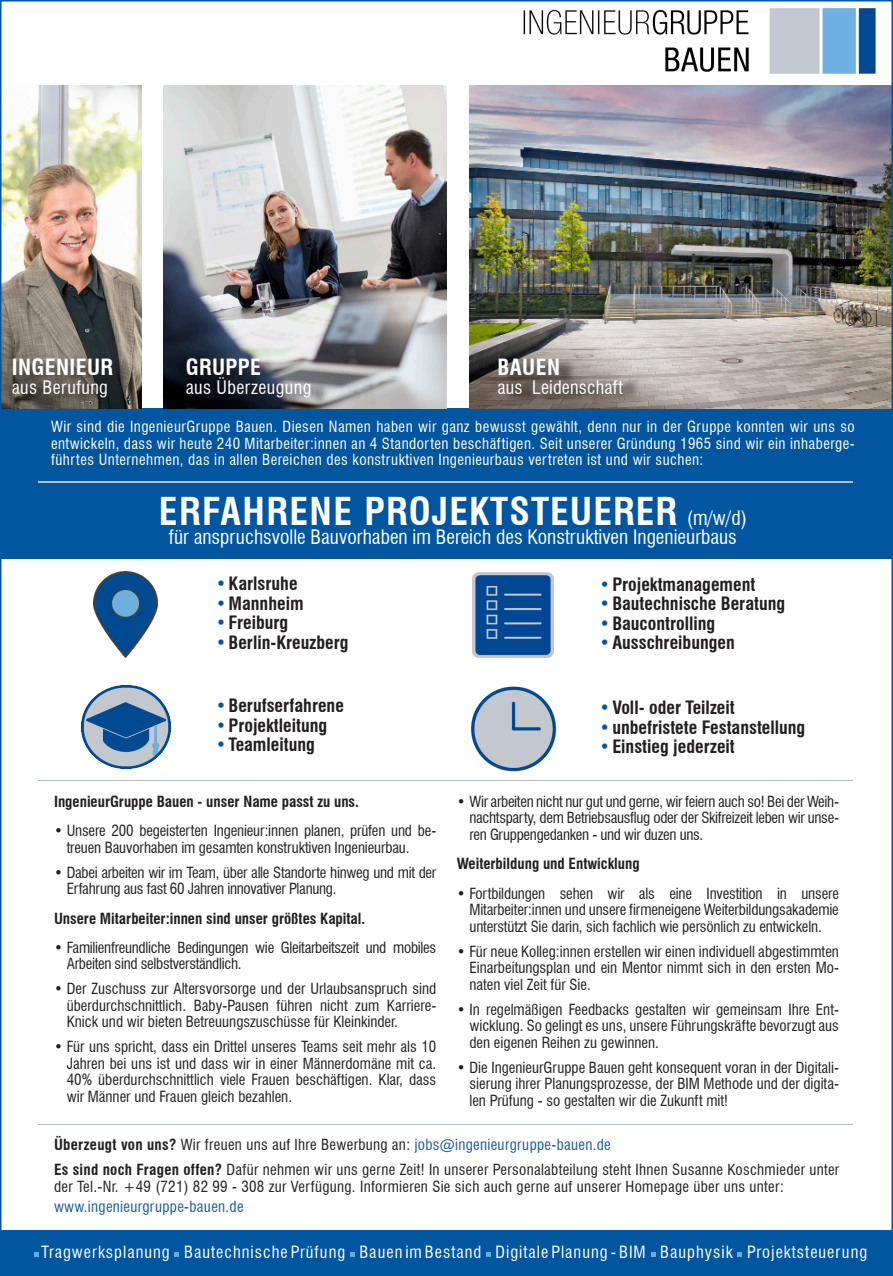
<style>
.page{position:relative;width:893px;height:1276px;background:#fff}
.page>*{position:absolute;margin:0;border:0;box-sizing:border-box;transform-origin:0 0}
.t1{font:700 condensed 37.5px "Swiss 721 BT";letter-spacing:.03em;color:#fff}
.t2{font:700 condensed 21.9px "Swiss 721 BT";letter-spacing:.02em;color:#fff}
.t3{font:condensed 19.5px "Swiss 721 BT";color:#fff}
.t4{font:condensed 18.15px "Swiss 721 BT";letter-spacing:.02em;color:#fff}
.t5{font:700 condensed 18px "Swiss 721 BT";color:#231f20}
.t6{font:condensed 16.5px "Swiss 721 BT";letter-spacing:.06em;color:#fff}
.t7{font:condensed 15px/16.5px "Swiss 721 BT";color:#231f20;text-align:justify}
.t8{font:condensed 15px/16.5px "Swiss 721 BT";letter-spacing:.03em;color:#fff;text-align:justify}
.t9{font:condensed 15px/16.5px "Swiss 721 BT";letter-spacing:.02em;color:#231f20}
.t10{font:condensed 15px/16.5px "Swiss 721 BT";letter-spacing:-.02em;color:#231f20}
.t11{font:700 condensed 15px "Swiss 721 BT";color:#231f20}
.t12{font:condensed 15px "Swiss 721 BT";letter-spacing:.02em;color:#175d9e}
.s1{font-weight:400;font-size:19.5px}
.s2{color:#01569f}
.s3{font-weight:700}
.s4{color:#175d9e}
</style>
<div class="page">
<div style="left:0;top:1230px;width:893px;height:46px;background:#01569f"></div>
<img style="left:523px;top:8px;width:353px;height:66px">
<div style="left:0;top:408px;width:893px;height:150px;background:#01569f"></div>
<svg style="left:34px;top:1252px;width:4px;height:4px"></svg>
<svg style="left:175px;top:1252px;width:4px;height:4px"></svg>
<svg style="left:350px;top:1252px;width:4px;height:4px"></svg>
<svg style="left:486px;top:1252px;width:5px;height:4px"></svg>
<svg style="left:651px;top:1252px;width:4px;height:4px"></svg>
<svg style="left:738px;top:1252px;width:4px;height:4px"></svg>
<img style="left:3px;top:86px;width:139px;height:322px">
<img style="left:164px;top:86px;width:282px;height:322px">
<img style="left:470px;top:86px;width:420px;height:322px">
<div style="left:17px;top:357px;width:113px;height:30px;background:#231f20;opacity:.75"></div>
<svg style="left:18px;top:377px;width:107px;height:29px;background:#484641"></svg>
<div style="left:191px;top:357px;width:86px;height:30px;background:#231f20;opacity:.75"></div>
<svg style="left:192px;top:373px;width:136px;height:33px;background:#3c3e47"></svg>
<div style="left:503px;top:358px;width:73px;height:29px;background:#231f20;opacity:.75"></div>
<svg style="left:504px;top:377px;width:136px;height:26px;background:#756c66"></svg>
<hr style="left:38px;top:481px;width:815px;height:1px;background:#b8bfc9">
<hr style="left:38px;top:1124px;width:815px;height:1px;background:#b8bfc9">
<hr style="left:38px;top:780px;width:815px;height:1px;background:#b8bfc9">
<img style="left:472px;top:572px;width:82px;height:86px">
<img style="left:471px;top:686px;width:85px;height:86px">
<img style="left:81px;top:685px;width:90px;height:84px">
<img style="left:94px;top:571px;width:63px;height:87px">
<p class="t2" style="left:12px;top:354px;width:103px">INGENIEUR</p>
<p class="t4" style="left:12px;top:377px;width:98px">aus Berufung</p>
<p class="t2" style="left:186px;top:354px;width:77px">GRUPPE</p>
<p class="t4" style="left:186px;top:377px;width:127px">aus Überzeugung</p>
<p class="t2" style="left:497px;top:354px;width:64px">BAUEN</p>
<p class="t4" style="left:497px;top:377px;width:127px">aus Leidenschaft</p>
<p class="t8" style="left:51px;top:418px;width:805px">Wir sind die IngenieurGruppe Bauen. Diesen Namen haben wir ganz bewusst gewählt, denn nur in der Gruppe konnten wir uns so entwickeln, dass wir heute 240 Mitarbeiter:innen an 4 Standorten beschäftigen. Seit unserer Gründung 1965 sind wir ein inhaberge&shy;führtes Unternehmen, das in allen Bereichen des konstruktiven Ingenieurbaus vertreten ist und wir suchen:</p>
<p class="t1" style="left:159px;top:488px;width:589px">ERFAHRENE PROJEKTSTEUERER <span class="s1">(m/w/d)</span></p>
<p class="t3" style="left:169px;top:525px;width:569px">für anspruchsvolle Bauvorhaben im Bereich des Konstruktiven Ingenieurbaus</p>
<p class="t5" style="left:216px;top:573px;width:83px"><span class="s2">•</span>Karlsruhe</p>
<p class="t5" style="left:216px;top:592px;width:89px"><span class="s2">•</span>Mannheim</p>
<p class="t5" style="left:216px;top:612px;width:74px"><span class="s2">•</span>Freiburg</p>
<p class="t5" style="left:216px;top:631px;width:134px"><span class="s2">•</span>Berlin-Kreuzberg</p>
<p class="t5" style="left:216px;top:695px;width:130px"><span class="s2">•</span>Berufserfahrene</p>
<p class="t5" style="left:216px;top:714px;width:113px"><span class="s2">•</span>Projektleitung</p>
<p class="t5" style="left:216px;top:734px;width:101px"><span class="s2">•</span>Teamleitung</p>
<p class="t5" style="left:600px;top:573px;width:157px"><span class="s2">•</span>Projektmanagement</p>
<p class="t5" style="left:600px;top:593px;width:187px"><span class="s2">•</span>Bautechnische Beratung</p>
<p class="t5" style="left:600px;top:612px;width:117px"><span class="s2">•</span>Baucontrolling</p>
<p class="t5" style="left:600px;top:632px;width:137px"><span class="s2">•</span>Ausschreibungen</p>
<p class="t5" style="left:600px;top:696px;width:137px"><span class="s2">•</span>Voll- oder Teilzeit</p>
<p class="t5" style="left:600px;top:716px;width:207px"><span class="s2">•</span>unbefristete Festanstellung</p>
<p class="t5" style="left:600px;top:735px;width:137px"><span class="s2">•</span>Einstieg jederzeit</p>
<p class="t11" style="left:54px;top:792px;width:306px">IngenieurGruppe Bauen - unser Name passt zu uns.</p>
<p class="t7" style="left:67px;top:822px;width:371px;text-indent:-13px">• Unsere 200 begeisterten Ingenieur:innen planen, prüfen und be&shy;treuen Bauvorhaben im gesamten konstruktiven Ingenieurbau.</p>
<p class="t10" style="left:67px;top:864px;width:371px;text-indent:-13px">• Dabei arbeiten wir im Team, über alle Standorte hinweg und mit der<br>Erfahrung aus fast 60 Jahren innovativer Planung.</p>
<p class="t11" style="left:54px;top:909px;width:313px">Unsere Mitarbeiter:innen sind unser größtes Kapital.</p>
<p class="t10" style="left:67px;top:939px;width:371px;text-indent:-13px">• Familienfreundliche Bedingungen wie Gleitarbeitszeit und mobiles<br>Arbeiten sind selbstverständlich.</p>
<p class="t7" style="left:67px;top:980px;width:371px;text-indent:-13px">• Der Zuschuss zur Altersvorsorge und der Urlaubsanspruch sind überdurchschnittlich. Baby-Pausen führen nicht zum Karriere-Knick und wir bieten Betreuungszuschüsse für Kleinkinder.</p>
<p class="t7" style="left:67px;top:1038px;width:371px;text-indent:-13px">• Für uns spricht, dass ein Drittel unseres Teams seit mehr als 10<br>Jahren bei uns ist und dass wir in einer Männerdomäne mit ca.<br>40% überdurchschnittlich viele Frauen beschäftigen. Klar, dass wir Männer und Frauen gleich bezahlen.</p>
<p class="t7" style="left:469px;top:793px;width:371px;text-indent:-13px">• Wir arbeiten nicht nur gut und gerne, wir feiern auch so! Bei der Weih&shy;nachtsparty, dem Betriebsausflug oder der Skifreizeit leben wir unse&shy;ren Gruppengedanken - und wir duzen uns.</p>
<p class="t11" style="left:457px;top:855px;width:184px">Weiterbildung und Entwicklung</p>
<p class="t7" style="left:469px;top:885px;width:371px;text-indent:-13px">• Fortbildungen sehen wir als eine Investition in unsere Mitarbeiter:innen und unsere firmeneigene Weiterbildungsakademie unterstützt Sie darin, sich fachlich wie persönlich zu entwickeln.</p>
<p class="t7" style="left:469px;top:943px;width:371px;text-indent:-13px">• Für neue Kolleg:innen erstellen wir einen individuell abgestimmten Einarbeitungsplan und ein Mentor nimmt sich in den ersten Mo&shy;naten viel Zeit für Sie.</p>
<p class="t7" style="left:469px;top:1001px;width:371px;text-indent:-13px">• In regelmäßigen Feedbacks gestalten wir gemeinsam Ihre Ent&shy;wicklung. So gelingt es uns, unsere Führungskräfte bevorzugt aus den eigenen Reihen zu gewinnen.</p>
<p class="t7" style="left:469px;top:1059px;width:371px;text-indent:-13px">• Die IngenieurGruppe Bauen geht konsequent voran in der Digitali&shy;sierung ihrer Planungsprozesse, der BIM Methode und der digita&shy;len Prüfung - so gestalten wir die Zukunft mit!</p>
<p class="t9" style="left:54px;top:1136px;width:558px"><span class="s3">Überzeugt von uns?</span> Wir freuen uns auf Ihre Bewerbung an: <span class="s4">jobs@ingenieurgruppe-bauen.de</span></p>
<p class="t9" style="left:54px;top:1161px;width:787px"><span class="s3">Es sind noch Fragen offen?</span> Dafür nehmen wir uns gerne Zeit! In unserer Personalabteilung steht Ihnen Susanne Koschmieder unter der Tel.-Nr. +49 (721) 82 99 - 308 zur Verfügung. Informieren Sie sich auch gerne auf unserer Homepage über uns unter:</p>
<p class="t12" style="left:54px;top:1197px;width:191px">www.ingenieurgruppe-bauen.de</p>
<p class="t6" style="left:41px;top:1242px;width:828px">Tragwerksplanung Bautechnische Prüfung Bauen im Bestand Digitale Planung - BIM Bauphysik Projektsteuerung</p>
</div>
